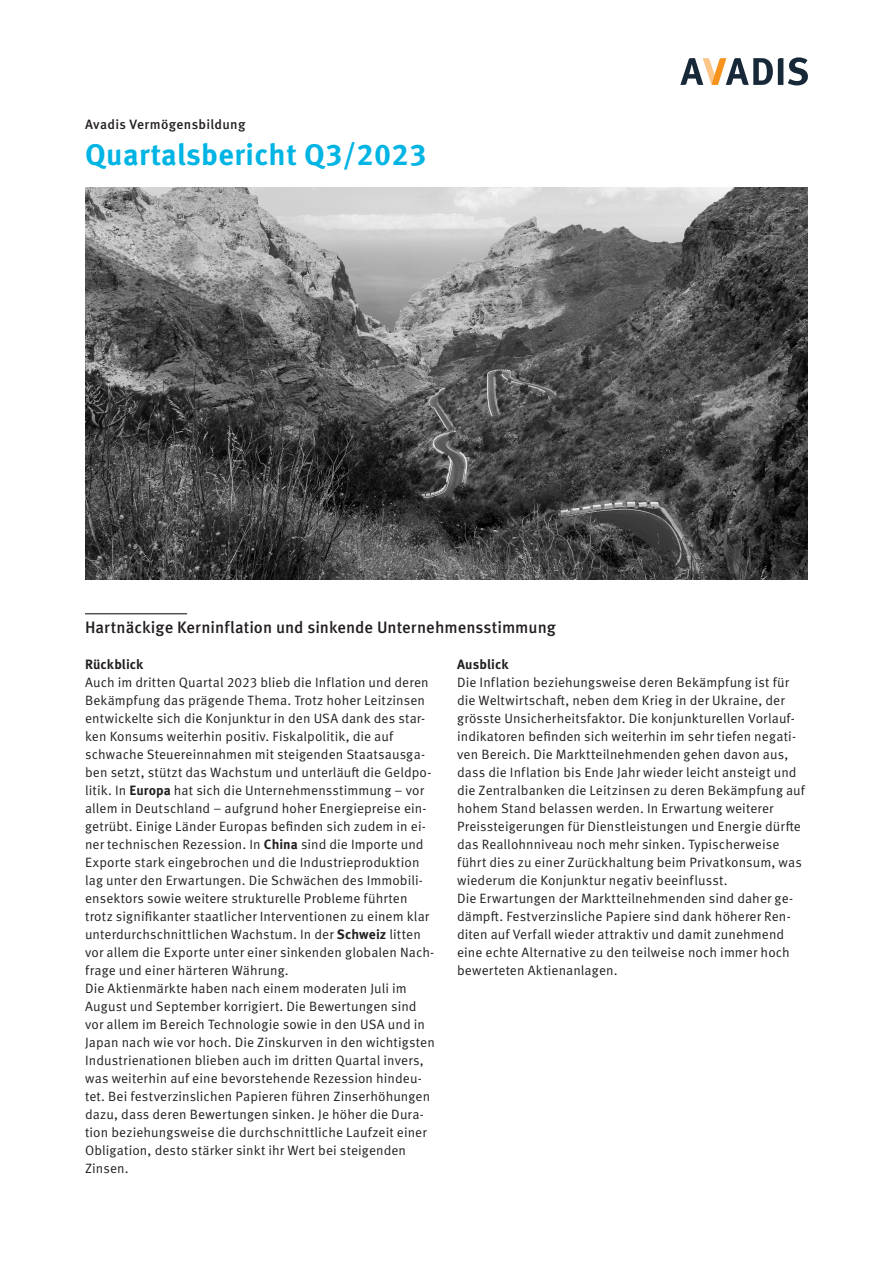
<style>
.page{position:relative;width:893px;height:1263px;background:#fff}
.page>*{position:absolute;margin:0;border:0;box-sizing:border-box;transform-origin:0 0}
.t1{font:700 30px "Meta OT";letter-spacing:.015em;color:#00b4e3}
.t2{font:500 16.5px "Meta OT";color:#231f20}
.t3{font:13.5px/18px "Meta OT Norm";letter-spacing:.005em;color:#231f20}
.t4{font:500 13.5px "Meta OT";letter-spacing:.02em;color:#231f20}
.t5{font:700 13.5px "Meta OT";letter-spacing:.005em;color:#231f20}
.s1{font-family:"Meta OT";font-weight:700}
</style>
<div class="page">
<svg style="left:680px;top:57px;width:128px;height:28px"></svg>
<img style="left:85px;top:187px;width:723px;height:392px">
<hr style="left:85px;top:613px;width:102px;height:1px;background:#231f20">
<p class="t4" style="left:85px;top:116px;width:162px">Avadis Vermögensbildung</p>
<h1 class="t1" style="left:85px;top:136px;width:343px">Quartalsbericht Q3/2023</h1>
<p class="t2" style="left:85px;top:617px;width:472px">Hartnäckige Kerninflation und sinkende Unternehmensstimmung</p>
<p class="t5" style="left:457px;top:656px;width:53px">Ausblick</p>
<p class="t3" style="left:457px;top:674px;width:349px">Die Inflation beziehungsweise deren Bekämpfung ist für die Weltwirtschaft, neben dem Krieg in der Ukraine, der grösste Unsicherheitsfaktor. Die konjunkturellen Vorlauf&shy;indikatoren befinden sich weiterhin im sehr tiefen negati&shy;ven Bereich. Die Marktteilnehmenden gehen davon aus, dass die Inflation bis Ende Jahr wieder leicht ansteigt und die Zentralbanken die Leitzinsen zu deren Bekämpfung auf hohem Stand belassen werden. In Erwartung weiterer Preissteigerungen für Dienstleistungen und Energie dürfte das Reallohnniveau noch mehr sinken. Typischerweise führt dies zu einer Zurückhaltung beim Privatkonsum, was wiederum die Konjunktur negativ beeinflusst.<br>Die Erwartungen der Marktteilnehmenden sind daher ge&shy;dämpft. Festverzinsliche Papiere sind dank höherer Ren&shy;diten auf Verfall wieder attraktiv und damit zunehmend eine echte Alternative zu den teilweise noch immer hoch bewerteten Aktienanlagen.</p>
<p class="t5" style="left:85px;top:656px;width:60px">Rückblick</p>
<p class="t3" style="left:85px;top:674px;width:351px">Auch im dritten Quartal 2023 blieb die Inflation und deren Bekämpfung das prägende Thema. Trotz hoher Leitzinsen entwickelte sich die Konjunktur in den USA dank des star&shy;ken Konsums weiterhin positiv. Fiskalpolitik, die auf schwache Steuereinnahmen mit steigenden Staatsausga&shy;ben setzt, stützt das Wachstum und unterläuft die Geldpo&shy;litik. In <span class="s1">Europa</span> hat sich die Unternehmensstimmung – vor allem in Deutschland – aufgrund hoher Energiepreise ein&shy;getrübt. Einige Länder Europas befinden sich zudem in ei&shy;ner technischen Rezession. In <span class="s1">China</span> sind die Importe und Exporte stark eingebrochen und die Industrieproduktion lag unter den Erwartungen. Die Schwächen des Immobili&shy;ensektors sowie weitere strukturelle Probleme führten trotz signifikanter staatlicher Interventionen zu einem klar unterdurchschnittlichen Wachstum. In der <span class="s1">Schweiz</span> litten vor allem die Exporte unter einer sinkenden globalen Nach&shy;frage und einer härteren Währung.<br>Die Aktienmärkte haben nach einem moderaten Juli im August und September korrigiert. Die Bewertungen sind vor allem im Bereich Technologie sowie in den USA und in Japan nach wie vor hoch. Die Zinskurven in den wichtigsten Industrienationen blieben auch im dritten Quartal invers, was weiterhin auf eine bevorstehende Rezession hindeu&shy;tet. Bei festverzinslichen Papieren führen Zinserhöhungen dazu, dass deren Bewertungen sinken. Je höher die Dura&shy;tion beziehungsweise die durchschnittliche Laufzeit einer Obligation, desto stärker sinkt ihr Wert bei steigenden Zinsen.</p>
</div>
